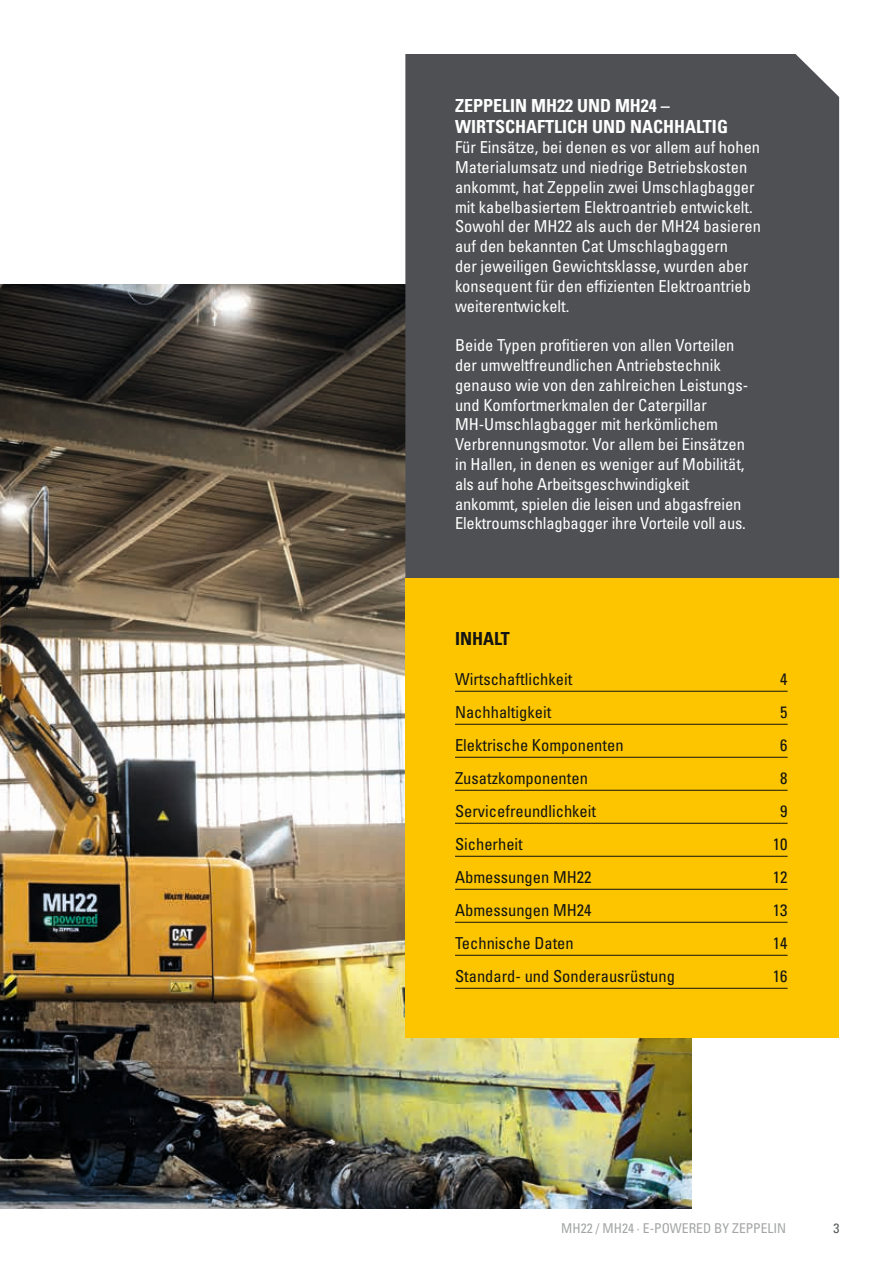
<style>
.page{position:relative;width:893px;height:1263px;background:#fff}
.page>*{position:absolute;margin:0;border:0;box-sizing:border-box;transform-origin:0 0}
.t1{font:700 condensed 18px/21.6px "Univers";color:#fff}
.t2{font:700 condensed 18px "Univers";color:#131413}
.t3{font:condensed 16.5px/19.8px "Univers";color:#fff}
.t4{font:condensed 16.5px "Univers";color:#131413}
.t5{font:condensed 13.5px "Univers";color:#a4a5a5}
.t6{font:condensed 13.5px "Univers";color:#545a5b}
</style>
<div class="page">
<img style="left:0;top:285px;width:692px;height:924px">
<div style="left:405px;top:54px;width:434px;height:524px;background:#4f5053"></div>
<div style="left:405px;top:578px;width:434px;height:459px;background:#fcc500"></div>
<hr style="left:455px;top:691px;width:333px;height:1px;background:#131413">
<hr style="left:455px;top:724px;width:333px;height:1px;background:#131413">
<hr style="left:455px;top:757px;width:333px;height:1px;background:#131413">
<hr style="left:455px;top:790px;width:333px;height:1px;background:#131413">
<hr style="left:455px;top:823px;width:333px;height:1px;background:#131413">
<hr style="left:455px;top:856px;width:333px;height:1px;background:#131413">
<hr style="left:455px;top:889px;width:333px;height:1px;background:#131413">
<hr style="left:455px;top:922px;width:333px;height:1px;background:#131413">
<hr style="left:455px;top:955px;width:333px;height:1px;background:#131413">
<hr style="left:455px;top:988px;width:333px;height:1px;background:#131413">
<p class="t1" style="left:455px;top:94px;width:274px">ZEPPELIN MH22 UND MH24 –<br>WIRTSCHAFTLICH UND NACHHALTIG</p>
<p class="t3" style="left:455px;top:137px;width:308px">Für Einsätze, bei denen es vor allem auf hohen Materialumsatz und niedrige Betriebskosten ankommt, hat Zeppelin zwei Umschlagbagger mit kabelbasiertem Elektroantrieb entwickelt.<br>Sowohl der MH22 als auch der MH24 basieren auf den bekannten Cat Umschlagbaggern<br>der jeweiligen Gewichtsklasse, wurden aber konsequent für den effizienten Elektroantrieb weiterentwickelt.</p>
<p class="t3" style="left:455px;top:335px;width:295px">Beide Typen profitieren von allen Vorteilen der umweltfreundlichen Antriebstechnik genauso wie von den zahlreichen Leistungs&shy;und Komfortmerkmalen der Caterpillar MH-Umschlagbagger mit herkömlichem Verbrennungsmotor. Vor allem bei Einsätzen in Hallen, in denen es weniger auf Mobilität, als auf hohe Arbeitsgeschwindigkeit ankommt, spielen die leisen und abgasfreien Elektroumschlagbagger ihre Vorteile voll aus.</p>
<p class="t2" style="left:455px;top:628px;width:56px">INHALT</p>
<p class="t4" style="left:455px;top:669px;width:119px">Wirtschaftlichkeit</p>
<p class="t4" style="left:780px;top:669px;width:9px">4</p>
<p class="t4" style="left:455px;top:702px;width:98px">Nachhaltigkeit</p>
<p class="t4" style="left:780px;top:702px;width:9px">5</p>
<p class="t4" style="left:455px;top:735px;width:170px">Elektrische Komponenten</p>
<p class="t4" style="left:780px;top:735px;width:9px">6</p>
<p class="t4" style="left:455px;top:768px;width:134px">Zusatzkomponenten</p>
<p class="t4" style="left:780px;top:768px;width:9px">8</p>
<p class="t4" style="left:455px;top:801px;width:143px">Servicefreundlichkeit</p>
<p class="t4" style="left:780px;top:801px;width:9px">9</p>
<p class="t4" style="left:455px;top:834px;width:69px">Sicherheit</p>
<p class="t4" style="left:773px;top:834px;width:16px">10</p>
<p class="t4" style="left:455px;top:867px;width:138px">Abmessungen MH22</p>
<p class="t4" style="left:773px;top:867px;width:16px">12</p>
<p class="t4" style="left:455px;top:900px;width:138px">Abmessungen MH24</p>
<p class="t4" style="left:773px;top:900px;width:16px">13</p>
<p class="t4" style="left:455px;top:933px;width:120px">Technische Daten</p>
<p class="t4" style="left:773px;top:933px;width:16px">14</p>
<p class="t4" style="left:455px;top:966px;width:221px">Standard- und Sonderausrüstung</p>
<p class="t4" style="left:773px;top:966px;width:16px">16</p>
<p class="t5" style="left:561px;top:1219px;width:226px">MH22 / MH24 · E-POWERED BY ZEPPELIN</p>
<p class="t6" style="left:834px;top:1219px;width:7px">3</p>
</div>
